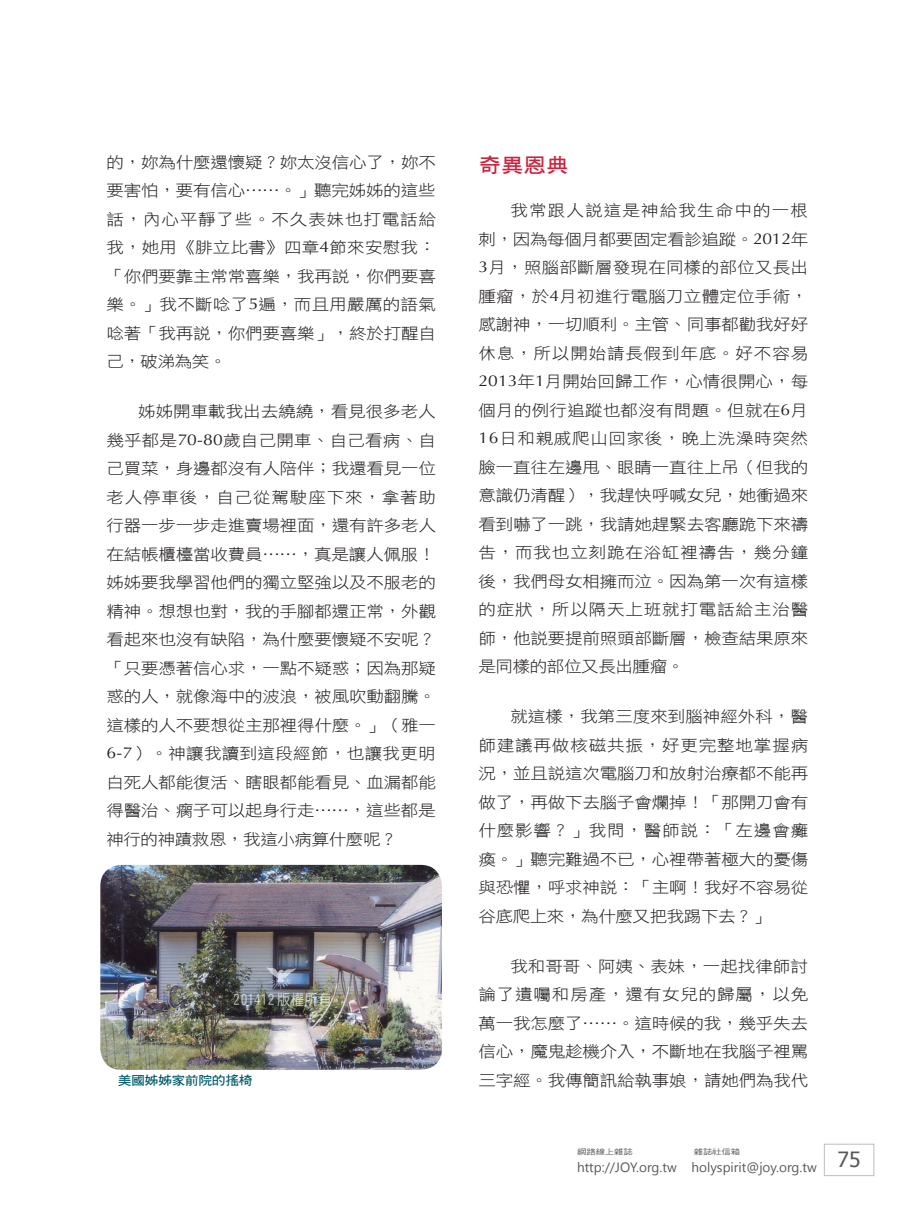
<style>
.page{position:relative;width:906px;height:1217px;background:#fff}
.page>*{position:absolute;margin:0;border:0;box-sizing:border-box;transform-origin:0 0}
.大標{font:20.25px "DF Hei W7 WIN BF";color:#c8233f;scale:1.11 1}
.t1{font:15.75px/28.5px "DF Hei W3 WIN BF";letter-spacing:-.01em;color:#231f20;text-align:justify;scale:1.11 1}
.t2{font:15px "DF Yuan W5 WIN BF";color:#fff;scale:.9 1}
.t3{font:13.5px "Segoe UI";color:#57585a}
.圖說{font:12.45px "DF Hei W7 WIN BF";letter-spacing:-.025em;color:#005a6b;scale:1.11 1}
.t4{font:7.5px "DF Hei W5 WIN BF";letter-spacing:-.015em;color:#57585a;scale:1.25 1}
.s1{font-family:"Optima"}
</style>
<div class="page">
<div style="left:824px;top:1143px;width:50px;height:32px;border:1px solid #bcbdc0"></div>
<img style="left:100px;top:864px;width:342px;height:205px">
<svg style="left:266px;top:967px;width:30px;height:22px"></svg>
<p class="t1" style="left:106px;top:148px;width:298px">的，妳為什麼還懷疑？妳太沒信心了，妳不要害怕，要有信心……。」聽完姊姊的這些話，內心平靜了些。不久表妹也打電話給我，她用《腓立比書》四章<span class="s1">4</span>節來安慰我：「你們要靠主常常喜樂，我再說，你們要喜樂。」我不斷唸了<span class="s1">5</span>遍，而且用嚴厲的語氣唸著「我再說，你們要喜樂」，終於打醒自己，破涕為笑。</p>
<p class="t1" style="left:106px;top:397px;width:298px;text-indent:32px">姊姊開車載我出去繞繞，看見很多老人幾乎都是<span class="s1">70-80</span>歲自己開車、自己看病、自己買菜，身邊都沒有人陪伴；我還看見一位老人停車後，自己從駕駛座下來，拿著助行器一步一步走進賣場裡面，還有許多老人在結帳櫃檯當收費員……，真是讓人佩服！姊姊要我學習他們的獨立堅強以及不服老的精神。想想也對，我的手腳都還正常，外觀看起來也沒有缺陷，為什麼要懷疑不安呢？「只要憑著信心求，一點不疑惑；因為那疑惑的人，就像海中的波浪，被風吹動翻騰。這樣的人不要想從主那裡得什麼。」（雅一<span class="s1">6-7</span>）。神讓我讀到這段經節，也讓我更明白死人都能復活、瞎眼都能看見、血漏都能得醫治、瘸子可以起身行走……，這些都是神行的神蹟救恩，我這小病算什麼呢？</p>
<p class="t2" style="left:234px;top:991px;width:110px">201412 版權所有</p>
<p class="大標" style="left:478px;top:154px;width:83px">奇異恩典</p>
<p class="t1" style="left:478px;top:196px;width:298px;text-indent:32px">我常跟人說這是神給我生命中的一根刺，因為每個月都要固定看診追蹤。<span class="s1">2012</span>年<span class="s1">3</span>月，照腦部斷層發現在同樣的部位又長出腫瘤，於<span class="s1">4</span>月初進行電腦刀立體定位手術，感謝神，一切順利。主管、同事都勸我好好休息，所以開始請長假到年底。好不容易<span class="s1">2013</span>年<span class="s1">1</span>月開始回歸工作，心情很開心，每個月的例行追蹤也都沒有問題。但就在<span class="s1">6</span>月<span class="s1">16</span>日和親戚爬山回家後，晚上洗澡時突然臉一直往左邊甩、眼睛一直往上吊（但我的意識仍清醒），我趕快呼喊女兒，她衝過來看到嚇了一跳，我請她趕緊去客廳跪下來禱告，而我也立刻跪在浴缸裡禱告，幾分鐘後，我們母女相擁而泣。因為第一次有這樣的症狀，所以隔天上班就打電話給主治醫師，他說要提前照頭部斷層，檢查結果原來是同樣的部位又長出腫瘤。</p>
<p class="t1" style="left:478px;top:702px;width:298px;text-indent:32px">就這樣，我第三度來到腦神經外科，醫師建議再做核磁共振，好更完整地掌握病況，並且說這次電腦刀和放射治療都不能再做了，再做下去腦子會爛掉！「那開刀會有什麼影響？」我問，醫師說：「左邊會癱瘓。」聽完難過不已，心裡帶著極大的憂傷與恐懼，呼求神說：「主啊！我好不容易從谷底爬上來，為什麼又把我踢下去？」</p>
<p class="t1" style="left:478px;top:951px;width:298px;text-indent:32px">我和哥哥、阿姨、表妹，一起找律師討論了遺囑和房產，還有女兒的歸屬，以免萬一我怎麼了……。這時候的我，幾乎失去信心，魔鬼趁機介入，不斷地在我腦子裡罵</p>
<p class="圖說" style="left:118px;top:1073px;width:123px">美國姊姊家前院的搖椅</p>
<p class="t1" style="left:478px;top:1065px;width:298px">三字經。我傳簡訊給執事娘，請她們為我代</p>
<p class="t4" style="left:577px;top:1147px;width:46px">網路線上雜誌</p>
<p class="t4" style="left:694px;top:1147px;width:39px">雜誌社信箱</p>
<p class="t3" style="left:577px;top:1157px;width:285px">http://JOY.org.tw holyspirit@joy.org.tw <sup>75</sup></p>
</div>
